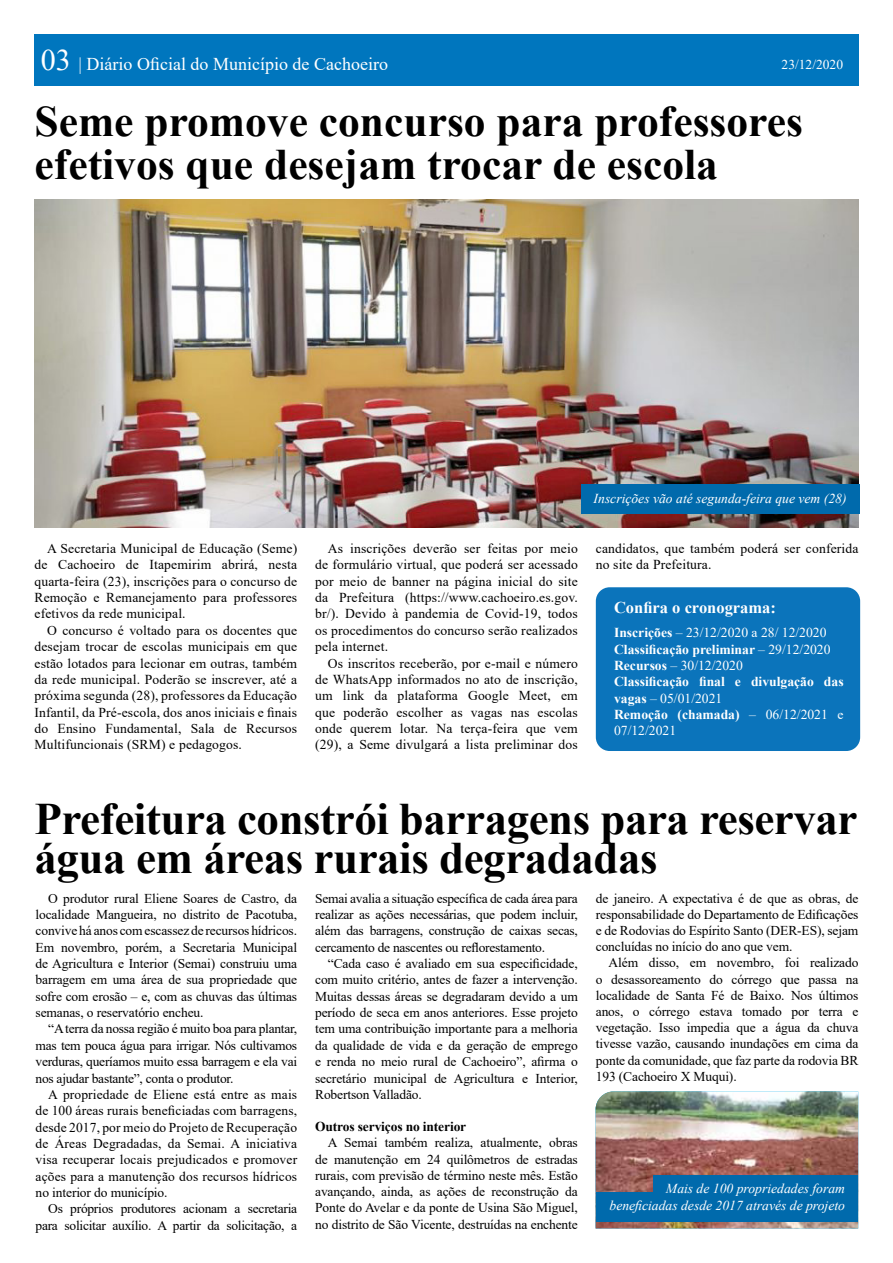
<style>
.page{position:relative;width:893px;height:1263px;background:#fff}
.page>*{position:absolute;margin:0;border:0;box-sizing:border-box;transform-origin:0 0}
.t1{font:700 45px/39px "Times New Roman";letter-spacing:-.01em;color:#000}
.t2{font:700 43.5px/43.5px "Times New Roman";color:#000}
.t3{font:18px "Times New Roman";color:#fff}
.t4{font:700 16.5px "Times New Roman";color:#fff}
.t5{font:13.65px/16.4px "Times New Roman";letter-spacing:.01em;color:#000;text-align:justify}
.t6{font:700 13.65px/16.4px "Times New Roman";color:#fff}
.t7{font:italic 13.65px/16.6px "Times New Roman";color:#fff;text-align:right}
.t8{font:13.5px/16.4px "Times New Roman";letter-spacing:-.01em;color:#000;text-align:justify}
.t9{font:700 13.5px "Times New Roman";letter-spacing:-.01em;color:#000}
.t10{font:13.5px "Times New Roman";color:#fff}
.s1{font-size:30px}
.s2{font-weight:400}
</style>
<div class="page">
<div style="left:34px;top:34px;width:825px;height:52px;background:#0076be"></div>
<img style="left:34px;top:200px;width:824px;height:327px">
<div style="left:581px;top:484px;width:278px;height:30px;background:#006aac"></div>
<img style="left:596px;top:1091px;width:262px;height:137px">
<div style="left:653px;top:1175px;width:205px;height:30px;background:#006aac"></div>
<div style="left:597px;top:1192px;width:261px;height:29px;background:#006aac"></div>
<div style="left:596px;top:587px;width:264px;height:164px;background:#0b74bb;border-radius:14px"></div>
<h3 class="t3" style="left:41px;top:51px;width:349px"><span class="s1">03</span> | Diário Oficial do Município de Cachoeiro</h3>
<p class="t10" style="left:782px;top:54px;width:63px">23/12/2020</p>
<h2 class="t2" style="left:35px;top:98px;width:770px">Seme promove concurso para professores efetivos que desejam trocar de escola</h2>
<p class="t5" style="left:34px;top:540px;width:264px;text-indent:13px">A Secretaria Municipal de Educação (Seme) de Cachoeiro de Itapemirim abrirá, nesta quarta-feira (23), inscrições para o concurso de Remoção e Remanejamento para professores efetivos da rede municipal.</p>
<p class="t5" style="left:34px;top:622px;width:264px;text-indent:13px">O concurso é voltado para os docentes que desejam trocar de escolas municipais em que estão lotados para lecionar em outras, também da rede municipal. Poderão se inscrever, até a próxima segunda (28), professores da Educação Infantil, da Pré-escola, dos anos iniciais e finais do Ensino Fundamental, Sala de Recursos Multifuncionais (SRM) e pedagogos.</p>
<p class="t5" style="left:315px;top:540px;width:264px;text-indent:13px">As inscrições deverão ser feitas por meio de formulário virtual, que poderá ser acessado por meio de banner na página inicial do site da Prefeitura (https://www.cachoeiro.es.gov. br/). Devido à pandemia de Covid-19, todos os procedimentos do concurso serão realizados pela internet.</p>
<p class="t5" style="left:315px;top:654px;width:264px;text-indent:13px">Os inscritos receberão, por e-mail e número de WhatsApp informados no ato de inscrição, um link da plataforma Google Meet, em que poderão escolher as vagas nas escolas onde querem lotar. Na terça-feira que vem (29), a Seme divulgará a lista preliminar dos</p>
<p class="t7" style="left:594px;top:489px;width:254px">Inscrições vão até segunda-feira que vem (28)</p>
<p class="t5" style="left:596px;top:540px;width:264px">candidatos, que também poderá ser conferida no site da Prefeitura.</p>
<p class="t4" style="left:614px;top:596px;width:163px">Confira o cronograma:</p>
<p class="t6" style="left:614px;top:624px;width:231px">Inscrições <span class="s2">– 23/12/2020 a 28/ 12/2020<br></span>Classificação preliminar <span class="s2">– 29/12/2020<br></span>Recursos <span class="s2">– 30/12/2020<br></span>Classificação final e divulgação das vagas <span class="s2">– 05/01/2021<br></span>Remoção (chamada) <span class="s2">– 06/12/2021 e<br>07/12/2021</span></p>
<h1 class="t1" style="left:34px;top:798px;width:825px">Prefeitura constrói barragens para reservar água em áreas rurais degradadas</h1>
<p class="t8" style="left:36px;top:889px;width:263px;text-indent:13px">O produtor rural Eliene Soares de Castro, da localidade Mangueira, no distrito de Pacotuba, convive há anos com escassez de recursos hídricos.<br>Em novembro, porém, a Secretaria Municipal de Agricultura e Interior (Semai) construiu uma barragem em uma área de sua propriedade que sofre com erosão – e, com as chuvas das últimas semanas, o reservatório encheu.</p>
<p class="t8" style="left:36px;top:1020px;width:263px;text-indent:13px">“A terra da nossa região é muito boa para plantar, mas tem pouca água para irrigar. Nós cultivamos verduras, queríamos muito essa barragem e ela vai nos ajudar bastante”, conta o produtor.</p>
<p class="t8" style="left:36px;top:1086px;width:263px;text-indent:13px">A propriedade de Eliene está entre as mais de 100 áreas rurais beneficiadas com barragens, desde 2017, por meio do Projeto de Recuperação de Áreas Degradadas, da Semai. A iniciativa visa recuperar locais prejudicados e promover ações para a manutenção dos recursos hídricos no interior do município.</p>
<p class="t8" style="left:36px;top:1200px;width:263px;text-align:right">Os próprios produtores acionam a secretaria para solicitar auxílio. A partir da solicitação, a</p>
<p class="t8" style="left:315px;top:889px;width:264px">Semai avalia a situação específica de cada área para realizar as ações necessárias, que podem incluir, além das barragens, construção de caixas secas, cercamento de nascentes ou reflorestamento.</p>
<p class="t8" style="left:315px;top:955px;width:264px;text-indent:13px">“Cada caso é avaliado em sua especificidade, com muito critério, antes de fazer a intervenção.<br>Muitas dessas áreas se degradaram devido a um período de seca em anos anteriores. Esse projeto tem uma contribuição importante para a melhoria da qualidade de vida e da geração de emprego e renda no meio rural de Cachoeiro”, afirma o secretário municipal de Agricultura e Interior, Robertson Valladão.</p>
<p class="t9" style="left:315px;top:1117px;width:153px">Outros serviços no interior</p>
<p class="t8" style="left:315px;top:1134px;width:264px;text-indent:13px">A Semai também realiza, atualmente, obras de manutenção em 24 quilômetros de estradas rurais, com previsão de término neste mês. Estão avançando, ainda, as ações de reconstrução da Ponte do Avelar e da ponte de Usina São Miguel, no distrito de São Vicente, destruídas na enchente</p>
<p class="t8" style="left:596px;top:889px;width:264px">de janeiro. A expectativa é de que as obras, de responsabilidade do Departamento de Edificações e de Rodovias do Espírito Santo (DER-ES), sejam concluídas no início do ano que vem.</p>
<p class="t8" style="left:596px;top:954px;width:264px;text-indent:13px">Além disso, em novembro, foi realizado o desassoreamento do córrego que passa na localidade de Santa Fé de Baixo. Nos últimos anos, o córrego estava tomado por terra e vegetação. Isso impedia que a água da chuva tivesse vazão, causando inundações em cima da ponte da comunidade, que faz parte da rodovia BR 193 (Cachoeiro X Muqui).</p>
<p class="t7" style="left:610px;top:1180px;width:237px">Mais de 100 propriedades foram beneficiadas desde 2017 através de projeto</p>
</div>
